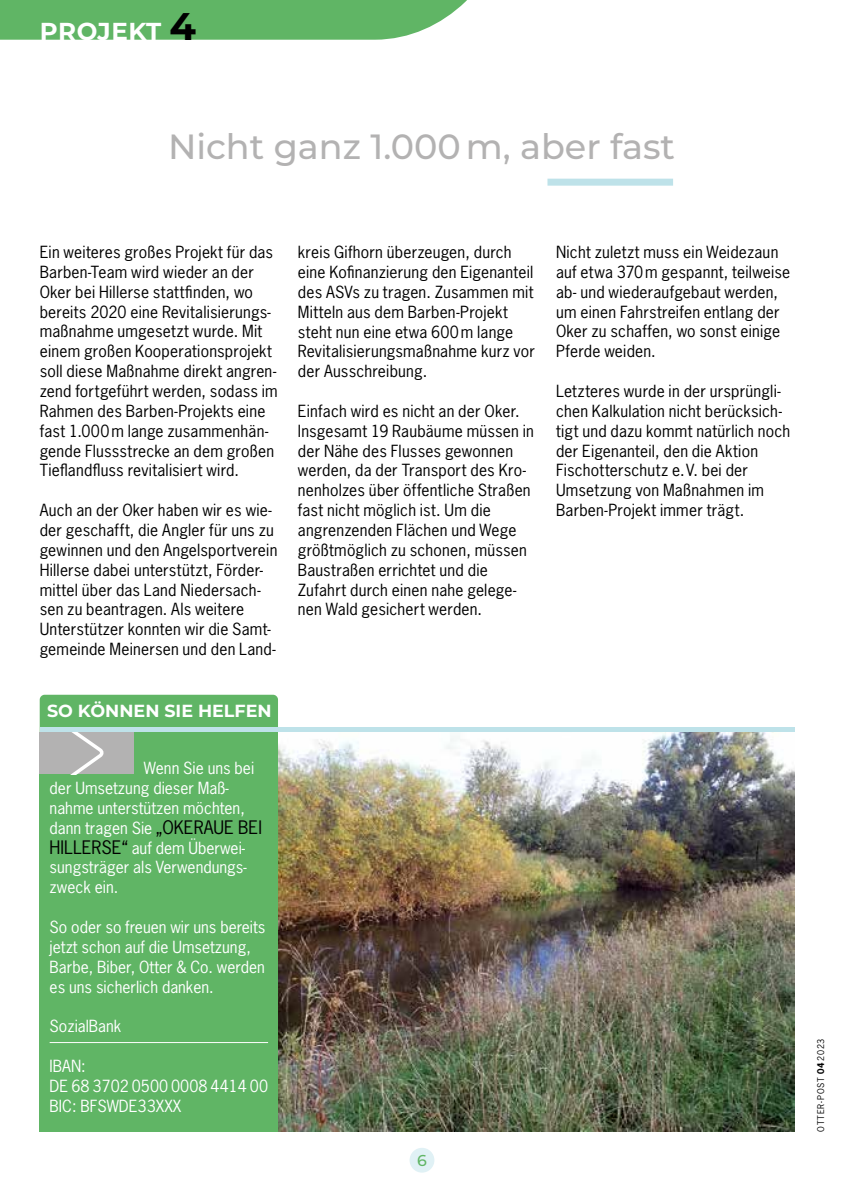
<style>
.page{position:relative;width:844px;height:1191px;background:#fff}
.page>*{position:absolute;margin:0;border:0;box-sizing:border-box;transform-origin:0 0}
.t1{font:500 35px "Montserrat";color:#b3b2b2}
.t2{font:700 24.5px "Montserrat";letter-spacing:.02em;color:#fff}
.t3{font:700 17.5px "Montserrat";color:#fff}
.t4{font:15.75px/19.8px "News Gothic Std";letter-spacing:.015em;color:#000}
.t5{font:15.75px/19.8px "News Gothic Std";color:#fff}
.t6{font:500 15.75px "Montserrat";color:#60b565}
.t7{font:8.75px "News Gothic Std";letter-spacing:.1em;color:#000}
.s1{font-size:38.5px;color:#000}
.s2{font-size:17.5px;color:#000}
.s3{font-weight:700}
</style>
<div class="page">
<div style="left:409px;top:1147px;width:25px;height:25px;background:#e0f1f5;border-radius:50%"></div>
<div style="left:547px;top:179px;width:126px;height:7px;background:#bee2e9"></div>
<div style="left:40px;top:694px;width:238px;height:70px;background:#60b565;border-radius:5px"></div>
<img style="left:278px;top:732px;width:516px;height:399px">
<div style="left:40px;top:732px;width:238px;height:400px;background:#60b565"></div>
<div style="left:40px;top:727px;width:754px;height:5px;background:#bee2e9"></div>
<hr style="left:50px;top:1042px;width:218px;height:1px;background:#fff">
<div style="left:40px;top:732px;width:94px;height:42px;background:#b3b2b2"></div>
<svg style="left:72px;top:732px;width:32px;height:42px"></svg>
<svg style="left:0;top:0;width:467px;height:40px;background:#6bba6f"></svg>
<h2 class="t2" style="left:40px;top:13px;width:158px">PROJEKT <span class="s1">4</span></h2>
<h1 class="t1" style="left:168px;top:122px;width:508px">Nicht ganz 1.000 m, aber fast</h1>
<p class="t4" style="left:40px;top:242px;width:239px">Ein weiteres großes Projekt für das Barben-Team wird wieder an der Oker bei Hillerse stattfinden, wo bereits 2020 eine Revitalisierungs&shy;maßnahme umgesetzt wurde. Mit einem großen Kooperationsprojekt soll diese Maßnahme direkt angren&shy;zend fortgeführt werden, sodass im Rahmen des Barben-Projekts eine fast 1.000m lange zusammenhän&shy;gende Flussstrecke an dem großen Tieflandfluss revitalisiert wird.</p>
<p class="t4" style="left:40px;top:500px;width:239px">Auch an der Oker haben wir es wie&shy;der geschafft, die Angler für uns zu gewinnen und den Angelsportverein Hillerse dabei unterstützt, Förder&shy;mittel über das Land Niedersach&shy;sen zu beantragen. Als weitere Unterstützer konnten wir die Samt&shy;gemeinde Meinersen und den Land-</p>
<p class="t3" style="left:47px;top:698px;width:226px">SO KÖNNEN SIE HELFEN</p>
<p class="t5" style="left:50px;top:758px;width:214px;text-indent:94px">Wenn Sie uns bei der Umsetzung dieser Maß&shy;nahme unterstützen möchten, dann tragen Sie <span class="s2">„OKERAUE BEI<br>HILLERSE“</span> auf dem Überwei&shy;sungsträger als Verwendungs&shy;zweck ein.</p>
<p class="t5" style="left:50px;top:917px;width:217px">So oder so freuen wir uns bereits jetzt schon auf die Umsetzung,<br>Barbe, Biber, Otter &amp; Co. werden es uns sicherlich danken.</p>
<p class="t5" style="left:50px;top:1016px;width:73px">SozialBank</p>
<p class="t5" style="left:50px;top:1056px;width:220px">IBAN:<br>DE 68 3702 0500 0008 4414 00<br>BIC: BFSWDE33XXX</p>
<p class="t4" style="left:298px;top:242px;width:238px">kreis Gifhorn überzeugen, durch eine Kofinanzierung den Eigenanteil des ASVs zu tragen. Zusammen mit<br>Mitteln aus dem Barben-Projekt steht nun eine etwa 600m lange<br>Revitalisierungsmaßnahme kurz vor der Ausschreibung.</p>
<p class="t4" style="left:298px;top:401px;width:237px">Einfach wird es nicht an der Oker.<br>Insgesamt 19 Raubäume müssen in der Nähe des Flusses gewonnen werden, da der Transport des Kro&shy;nenholzes über öffentliche Straßen fast nicht möglich ist. Um die angrenzenden Flächen und Wege größtmöglich zu schonen, müssen<br>Baustraßen errichtet und die<br>Zufahrt durch einen nahe gelege&shy;nen Wald gesichert werden.</p>
<p class="t6" style="left:417px;top:1149px;width:11px">6</p>
<p class="t4" style="left:556px;top:242px;width:236px">Nicht zuletzt muss ein Weidezaun auf etwa 370m gespannt, teilweise ab- und wiederaufgebaut werden, um einen Fahrstreifen entlang der<br>Oker zu schaffen, wo sonst einige<br>Pferde weiden.</p>
<p class="t4" style="left:556px;top:381px;width:236px">Letzteres wurde in der ursprüngli&shy;chen Kalkulation nicht berücksich&shy;tigt und dazu kommt natürlich noch der Eigenanteil, den die Aktion<br>Fischotterschutz e.V. bei der<br>Umsetzung von Maßnahmen im<br>Barben-Projekt immer trägt.</p>
<p class="t7" style="left:815px;top:1132px;width:95px;rotate:-90deg">OTTER-POST <span class="s3">04</span>2023</p>
</div>
